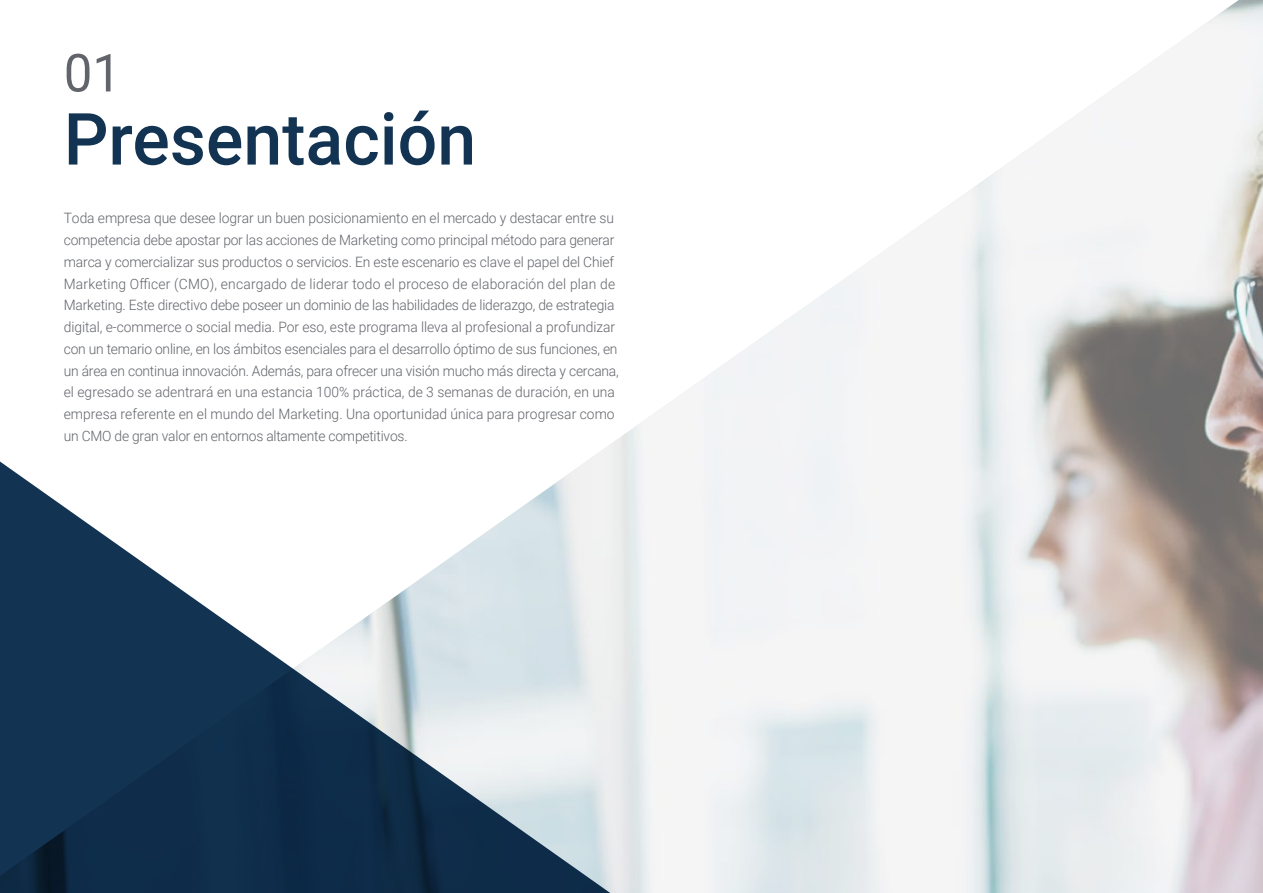
<style>
.page{position:relative;width:1263px;height:893px;background:#fff}
.page>*{position:absolute;margin:0;border:0;box-sizing:border-box;transform-origin:0 0}
.t1{font:500 72px "Roboto";color:#123352}
.t2{font:52.5px "Roboto";color:#61646a}
.t3{font:300 14.25px/21.8px "Roboto";letter-spacing:-.01em;color:#61646a}
</style>
<div class="page">
<img style="left:608px;top:0;width:655px;height:893px">
<svg style="left:0;top:446px;width:640px;height:447px"></svg>
<h2 class="t2" style="left:64px;top:36px;width:59px">01</h2>
<h1 class="t1" style="left:64px;top:89px;width:414px">Presentación</h1>
<p class="t3" style="left:64px;top:207px;width:556px">Toda empresa que desee lograr un buen posicionamiento en el mercado y destacar entre su competencia debe apostar por las acciones de Marketing como principal método para generar marca y comercializar sus productos o servicios. En este escenario es clave el papel del Chief Marketing Officer (CMO), encargado de liderar todo el proceso de elaboración del plan de Marketing. Este directivo debe poseer un dominio de las habilidades de liderazgo, de estrategia digital, e-commerce o social media. Por eso, este programa lleva al profesional a profundizar con un temario online, en los ámbitos esenciales para el desarrollo óptimo de sus funciones, en un área en continua innovación. Además, para ofrecer una visión mucho más directa y cercana, el egresado se adentrará en una estancia 100% práctica, de 3 semanas de duración, en una empresa referente en el mundo del Marketing. Una oportunidad única para progresar como un CMO de gran valor en entornos altamente competitivos.</p>
</div>
